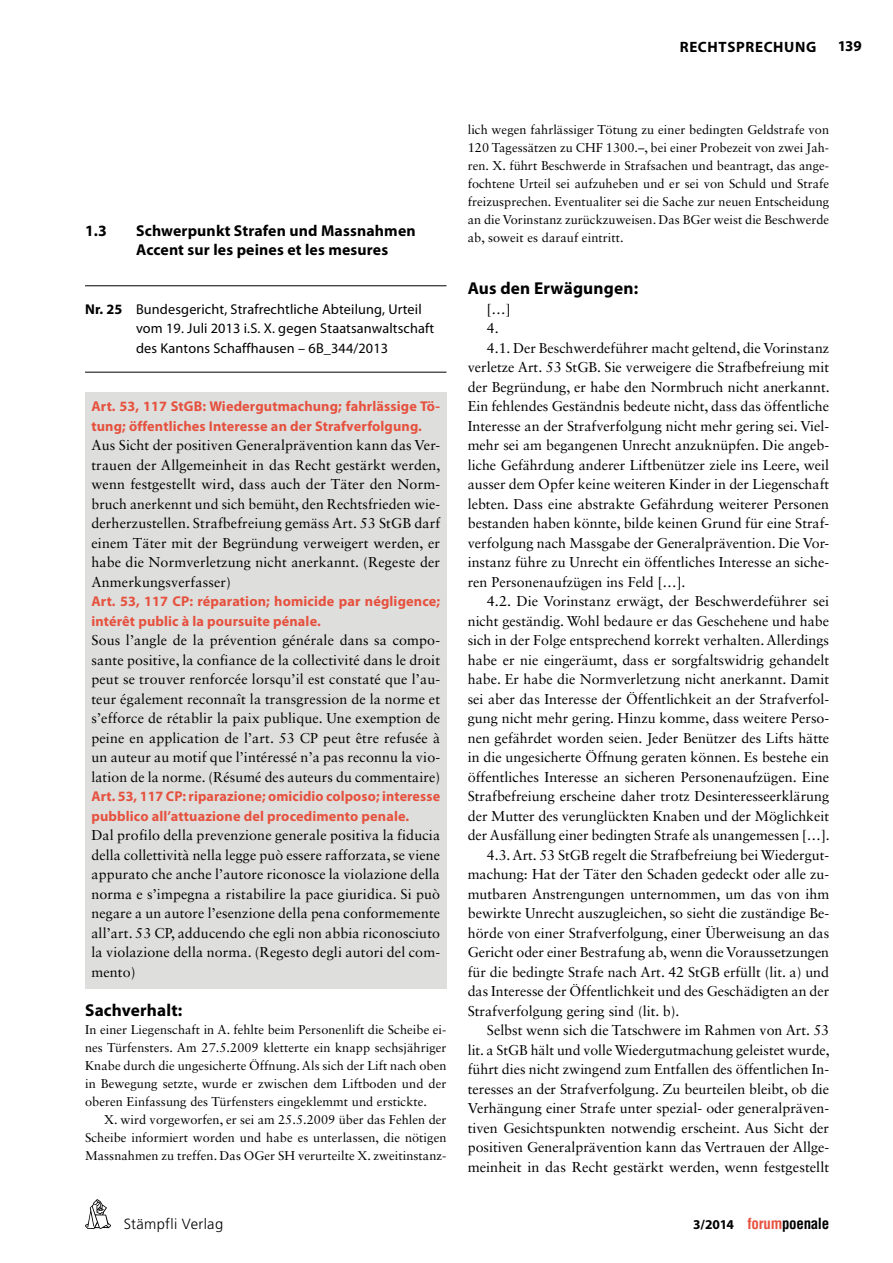
<style>
.page{position:relative;width:893px;height:1263px;background:#fff}
.page>*{position:absolute;margin:0;border:0;box-sizing:border-box;transform-origin:0 0}
.t1{font:700 17.25px "Myriad Pro";letter-spacing:.01em;color:#000}
.t2{font:700 15.75px/19.5px "Myriad Pro";letter-spacing:.01em;color:#000}
.t3{font:700 condensed 15px "Helvetica LT Std";letter-spacing:-.02em;color:#000}
.t4{font:700 15px "Myriad Pro";letter-spacing:.045em;color:#000}
.t5{font:300 14.7px "Frutiger";letter-spacing:.025em;color:#000}
.t6{font:14.25px/19.5px "Sabon LT Std";color:#000;text-align:justify}
.t7{font:700 14.25px/19.5px "Myriad Pro";letter-spacing:.01em;color:#e6513e}
.t8{font:14.25px/19.5px "Myriad Pro";letter-spacing:.01em;color:#000}
.t9{font:12.75px/18px "Sabon LT Std";letter-spacing:.005em;color:#000;text-align:justify}
.s1{font-weight:700}
.s2{font-family:"Myriad Pro";font-stretch:normal;font-size:13.5px}
.s3{color:#e6513e}
</style>
<div class="page">
<div style="left:85px;top:392px;width:361px;height:596px;background:#dededd"></div>
<svg style="left:85px;top:1199px;width:26px;height:30px"></svg>
<hr style="left:85px;top:285px;width:361px;height:1px;background:#000">
<hr style="left:85px;top:372px;width:361px;height:1px;background:#000">
<p class="t4" style="left:680px;top:38px;width:138px">RECHTSPRECHUNG</p>
<p class="t4" style="left:838px;top:38px;width:26px">139</p>
<p class="t2" style="left:85px;top:221px;width:23px">1.3</p>
<p class="t2" style="left:136px;top:221px;width:281px">Schwerpunkt Strafen und Massnahmen<br>Accent sur les peines et les mesures</p>
<p class="t8" style="left:136px;top:299px;width:300px;text-indent:-51px"><span class="s1">Nr. 25</span> Bundesgericht, Strafrechtliche Abteilung, Urteil vom 19. Juli 2013 i.S. X. gegen Staatsanwaltschaft des Kantons Schaffhausen – 6B_344/2013</p>
<p class="t7" style="left:91px;top:397px;width:350px">Art. 53, 117 StGB: Wiedergutmachung; fahrlässige Tö&shy;tung; öffentliches Interesse an der Strafverfolgung.</p>
<p class="t6" style="left:91px;top:435px;width:351px">Aus Sicht der positiven Generalprävention kann das Ver&shy;trauen der Allgemeinheit in das Recht gestärkt werden, wenn festgestellt wird, dass auch der Täter den Norm&shy;bruch anerkennt und sich bemüht, den Rechtsfrieden wie&shy;derherzustellen. Strafbefreiung gemäss Art. 53 StGB darf einem Täter mit der Begründung verweigert werden, er habe die Normverletzung nicht anerkannt. (Regeste der Anmerkungsverfasser)</p>
<p class="t7" style="left:91px;top:592px;width:350px">Art. 53, 117 CP: réparation; homicide par négligence; intérêt public à la poursuite pénale.</p>
<p class="t6" style="left:91px;top:630px;width:350px">Sous l’angle de la prévention générale dans sa compo&shy;sante positive, la confiance de la collectivité dans le droit peut se trouver renforcée lorsqu’il est constaté que l’au&shy;teur également reconnaît la transgression de la norme et s’efforce de rétablir la paix publique. Une exemption de peine en application de l’art. 53 CP peut être refusée à un auteur au motif que l’intéressé n’a pas reconnu la vio&shy;lation de la norme. (Résumé des auteurs du commentaire)</p>
<p class="t7" style="left:91px;top:787px;width:350px">Art. 53, 117 CP: riparazione; omicidio colposo; interesse pubblico all’attuazione del procedimento penale.</p>
<p class="t6" style="left:91px;top:825px;width:350px">Dal profilo della prevenzione generale positiva la fiducia della collettività nella legge può essere rafforzata, se viene appurato che anche l’autore riconosce la violazione della norma e s’impegna a ristabilire la pace giuridica. Si può negare a un autore l’esenzione della pena conformemente all’art. 53 CP, adducendo che egli non abbia riconosciuto la violazione della norma. (Regesto degli autori del com&shy;mento)</p>
<p class="t1" style="left:85px;top:1000px;width:99px">Sachverhalt:</p>
<p class="t9" style="left:85px;top:1020px;width:363px">In einer Liegenschaft in A. fehlte beim Personenlift die Scheibe ei&shy;nes Türfensters. Am 27.5.2009 kletterte ein knapp sechsjähriger Knabe durch die ungesicherte Öffnung. Als sich der Lift nach oben in Bewegung setzte, wurde er zwischen dem Liftboden und der oberen Einfassung des Türfensters eingeklemmt und erstickte.</p>
<p class="t9" style="left:85px;top:1110px;width:363px;text-indent:19px">X. wird vorgeworfen, er sei am 25.5.2009 über das Fehlen der Scheibe informiert worden und habe es unterlassen, die nötigen Massnahmen zu treffen. Das OGer SH verurteilte X. zweitinstanz-</p>
<p class="t5" style="left:124px;top:1215px;width:101px">Stämpfli Verlag</p>
<p class="t9" style="left:468px;top:121px;width:363px">lich wegen fahrlässiger Tötung zu einer bedingten Geldstrafe von 120 Tagessätzen zu CHF 1300.–, bei einer Probezeit von zwei Jah&shy;ren. X. führt Beschwerde in Strafsachen und beantragt, das ange&shy;fochtene Urteil sei aufzuheben und er sei von Schuld und Strafe freizusprechen. Eventualiter sei die Sache zur neuen Entscheidung an die Vorinstanz zurückzuweisen. Das BGer weist die Beschwerde ab, soweit es darauf eintritt.</p>
<p class="t1" style="left:468px;top:279px;width:172px">Aus den Erwägungen:</p>
<p class="t6" style="left:487px;top:299px;width:25px">[…]</p>
<p class="t6" style="left:487px;top:318px;width:13px">4.</p>
<p class="t6" style="left:487px;top:338px;width:344px">4.1. Der Beschwerdeführer macht geltend, die Vorinstanz</p>
<p class="t6" style="left:468px;top:357px;width:363px">verletze Art. 53 StGB. Sie verweigere die Strafbefreiung mit</p>
<p class="t6" style="left:468px;top:377px;width:363px">der Begründung, er habe den Normbruch nicht anerkannt.</p>
<p class="t6" style="left:468px;top:396px;width:363px">Ein fehlendes Geständnis bedeute nicht, dass das öffentliche</p>
<p class="t6" style="left:468px;top:416px;width:363px">Interesse an der Strafverfolgung nicht mehr gering sei. Viel-</p>
<p class="t6" style="left:468px;top:435px;width:363px">mehr sei am begangenen Unrecht anzuknüpfen. Die angeb-</p>
<p class="t6" style="left:468px;top:455px;width:363px">liche Gefährdung anderer Liftbenützer ziele ins Leere, weil</p>
<p class="t6" style="left:468px;top:474px;width:363px">ausser dem Opfer keine weiteren Kinder in der Liegenschaft</p>
<p class="t6" style="left:468px;top:494px;width:363px">lebten. Dass eine abstrakte Gefährdung weiterer Personen</p>
<p class="t6" style="left:468px;top:513px;width:363px">bestanden haben könnte, bilde keinen Grund für eine Straf-</p>
<p class="t6" style="left:468px;top:533px;width:363px">verfolgung nach Massgabe der Generalprävention. Die Vor-</p>
<p class="t6" style="left:468px;top:552px;width:363px">instanz führe zu Unrecht ein öffentliches Interesse an siche-</p>
<p class="t6" style="left:468px;top:572px;width:219px">ren Personenaufzügen ins Feld […].</p>
<p class="t6" style="left:487px;top:591px;width:344px">4.2. Die Vorinstanz erwägt, der Beschwerdeführer sei</p>
<p class="t6" style="left:468px;top:611px;width:363px">nicht geständig. Wohl bedaure er das Geschehene und habe</p>
<p class="t6" style="left:468px;top:630px;width:363px">sich in der Folge entsprechend korrekt verhalten. Allerdings</p>
<p class="t6" style="left:468px;top:650px;width:363px">habe er nie eingeräumt, dass er sorgfaltswidrig gehandelt</p>
<p class="t6" style="left:468px;top:669px;width:363px">habe. Er habe die Normverletzung nicht anerkannt. Damit</p>
<p class="t6" style="left:468px;top:689px;width:363px">sei aber das Interesse der Öffentlichkeit an der Strafverfol-</p>
<p class="t6" style="left:468px;top:708px;width:363px">gung nicht mehr gering. Hinzu komme, dass weitere Perso-</p>
<p class="t6" style="left:468px;top:728px;width:363px">nen gefährdet worden seien. Jeder Benützer des Lifts hätte</p>
<p class="t6" style="left:468px;top:747px;width:363px">in die ungesicherte Öffnung geraten können. Es bestehe ein</p>
<p class="t6" style="left:468px;top:767px;width:363px">öffentliches Interesse an sicheren Personenaufzügen. Eine</p>
<p class="t6" style="left:468px;top:786px;width:363px">Strafbefreiung erscheine daher trotz Desinteresseerklärung</p>
<p class="t6" style="left:468px;top:806px;width:363px">der Mutter des verunglückten Knaben und der Möglichkeit</p>
<p class="t6" style="left:468px;top:825px;width:363px">der Ausfällung einer bedingten Strafe als unangemessen […].</p>
<p class="t6" style="left:487px;top:845px;width:344px">4.3. Art. 53 StGB regelt die Strafbefreiung bei Wiedergut-</p>
<p class="t6" style="left:468px;top:864px;width:363px">machung: Hat der Täter den Schaden gedeckt oder alle zu-</p>
<p class="t6" style="left:468px;top:884px;width:363px">mutbaren Anstrengungen unternommen, um das von ihm</p>
<p class="t6" style="left:468px;top:903px;width:363px">bewirkte Unrecht auszugleichen, so sieht die zuständige Be-</p>
<p class="t6" style="left:468px;top:923px;width:363px">hörde von einer Strafverfolgung, einer Überweisung an das</p>
<p class="t6" style="left:468px;top:942px;width:363px">Gericht oder einer Bestrafung ab, wenn die Voraussetzungen</p>
<p class="t6" style="left:468px;top:962px;width:363px">für die bedingte Strafe nach Art. 42 StGB erfüllt (lit. a) und</p>
<p class="t6" style="left:468px;top:981px;width:363px">das Interesse der Öffentlichkeit und des Geschädigten an der</p>
<p class="t6" style="left:468px;top:1001px;width:213px">Strafverfolgung gering sind (lit. b).</p>
<p class="t6" style="left:487px;top:1020px;width:344px">Selbst wenn sich die Tatschwere im Rahmen von Art. 53</p>
<p class="t6" style="left:468px;top:1040px;width:363px">lit. a StGB hält und volle Wiedergutmachung geleistet wurde,</p>
<p class="t6" style="left:468px;top:1059px;width:363px">führt dies nicht zwingend zum Entfallen des öffentlichen In-</p>
<p class="t6" style="left:468px;top:1079px;width:363px">teresses an der Strafverfolgung. Zu beurteilen bleibt, ob die</p>
<p class="t6" style="left:468px;top:1098px;width:363px">Verhängung einer Strafe unter spezial- oder generalpräven-</p>
<p class="t6" style="left:468px;top:1118px;width:363px">tiven Gesichtspunkten notwendig erscheint. Aus Sicht der</p>
<p class="t6" style="left:468px;top:1137px;width:363px">positiven Generalprävention kann das Vertrauen der Allge-</p>
<p class="t6" style="left:468px;top:1157px;width:363px">meinheit in das Recht gestärkt werden, wenn festgestellt</p>
<p class="t3" style="left:693px;top:1214px;width:137px"><span class="s2">3/2014</span> <span class="s3">forum</span>poenale</p>
</div>
